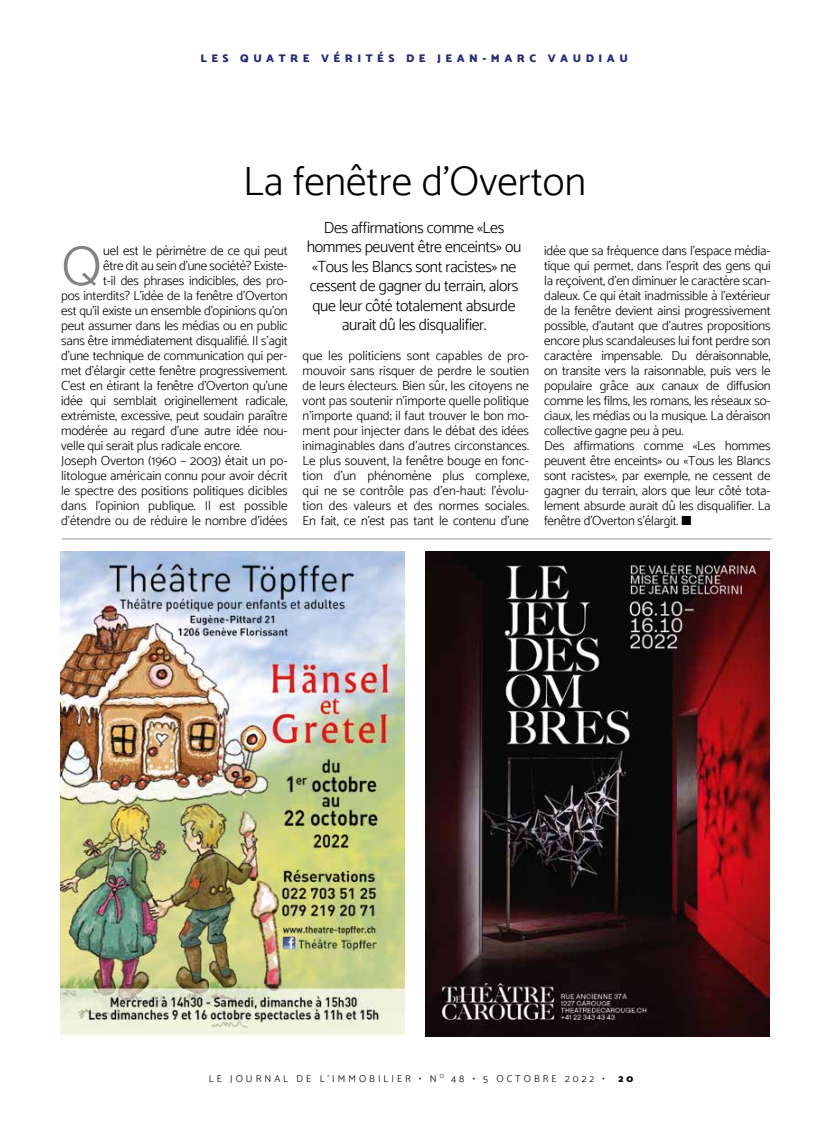
<style>
.page{position:relative;width:830px;height:1134px;background:#fff}
.page>*{position:absolute;margin:0;border:0;box-sizing:border-box;transform-origin:0 0}
.t1{font:300 56.38px "Catamaran";color:#838382}
.t2{font:300 41.25px "Catamaran";color:#000}
.t3{font:300 16.25px/19.5px "Catamaran";letter-spacing:-.02em;color:#000;text-align:center}
.t4{font:300 13.12px/15px "Catamaran";letter-spacing:-.01em;color:#000;text-align:justify}
.t5{font:900 11.25px "Catamaran";letter-spacing:.4em;color:#232c77}
.t6{font:300 10px "Catamaran";letter-spacing:.3em;color:#000}
.t7{font:900 10px "Catamaran";color:#000}
</style>
<div class="page">
<hr style="left:62px;top:539px;width:709px;height:1px;background:#979696">
<img style="left:425px;top:551px;width:344px;height:486px">
<img style="left:60px;top:552px;width:344px;height:484px">
<p class="t5" style="left:200px;top:51px;width:429px">LES QUATRE VÉRITÉS DE JEAN-MARC VAUDIAU</p>
<h2 class="t2" style="left:243px;top:157px;width:344px">La fenêtre d’Overton</h2>
<h1 class="t1" style="left:61px;top:233px;width:42px">Q</h1>
<p class="t4" style="left:103px;top:243px;width:186px">uel est le périmètre de ce qui peut</p>
<p class="t4" style="left:103px;top:258px;width:186px">être dit au sein d’une société? Existe-</p>
<p class="t4" style="left:103px;top:273px;width:186px">t-il des phrases indicibles, des pro-</p>
<p class="t4" style="left:61px;top:288px;width:228px">pos interdits? L’idée de la fenêtre d’Overton</p>
<p class="t4" style="left:61px;top:303px;width:228px">est qu’il existe un ensemble d’opinions qu’on</p>
<p class="t4" style="left:61px;top:318px;width:228px">peut assumer dans les médias ou en public</p>
<p class="t4" style="left:61px;top:333px;width:228px">sans être immédiatement disqualifié. Il s’agit</p>
<p class="t4" style="left:61px;top:348px;width:228px">d’une technique de communication qui per-</p>
<p class="t4" style="left:61px;top:363px;width:228px">met d’élargir cette fenêtre progressivement.</p>
<p class="t4" style="left:61px;top:378px;width:228px">C’est en étirant la fenêtre d’Overton qu’une</p>
<p class="t4" style="left:61px;top:393px;width:228px">idée qui semblait originellement radicale,</p>
<p class="t4" style="left:61px;top:408px;width:228px">extrémiste, excessive, peut soudain paraître</p>
<p class="t4" style="left:61px;top:423px;width:228px">modérée au regard d’une autre idée nou-</p>
<p class="t4" style="left:61px;top:438px;width:182px">velle qui serait plus radicale encore.</p>
<p class="t4" style="left:61px;top:453px;width:228px">Joseph Overton (1960 – 2003) était un po-</p>
<p class="t4" style="left:61px;top:468px;width:228px">litologue américain connu pour avoir décrit</p>
<p class="t4" style="left:61px;top:483px;width:228px">le spectre des positions politiques dicibles</p>
<p class="t4" style="left:61px;top:498px;width:228px">dans l’opinion publique. Il est possible</p>
<p class="t4" style="left:61px;top:513px;width:228px">d’étendre ou de réduire le nombre d’idées</p>
<p class="t3" style="left:307px;top:217px;width:216px">Des affirmations comme «Les hommes peuvent être enceints» ou «Tous les Blancs sont racistes» ne cessent de gagner du terrain, alors que leur côté totalement absurde aurait dû les disqualifier.</p>
<p class="t4" style="left:302px;top:348px;width:228px">que les politiciens sont capables de pro&shy;mouvoir sans risquer de perdre le soutien de leurs électeurs. Bien sûr, les citoyens ne vont pas soutenir n’importe quelle politique n’importe quand; il faut trouver le bon mo&shy;ment pour injecter dans le débat des idées inimaginables dans d’autres circonstances.<br>Le plus souvent, la fenêtre bouge en fonc&shy;tion d’un phénomène plus complexe, qui ne se contrôle pas d’en-haut: l’évolu&shy;tion des valeurs et des normes sociales.<br>En fait, ce n’est pas tant le contenu d’une</p>
<p class="t4" style="left:544px;top:243px;width:228px;text-align:left">idée que sa fréquence dans l’espace média&shy;tique qui permet, dans l’esprit des gens qui la reçoivent, d’en diminuer le caractère scan&shy;daleux. Ce qui était inadmissible à l’extérieur de la fenêtre devient ainsi progressivement possible, d’autant que d’autres propositions encore plus scandaleuses lui font perdre son caractère impensable. Du déraisonnable, on transite vers la raisonnable, puis vers le populaire grâce aux canaux de diffusion comme les films, les romans, les réseaux so&shy;ciaux, les médias ou la musique. La déraison collective gagne peu à peu.<br>Des affirmations comme «Les hommes peuvent être enceints» ou «Tous les Blancs sont racistes», par exemple, ne cessent de gagner du terrain, alors que leur côté tota&shy;lement absurde aurait dû les disqualifier. La fenêtre d’Overton s’élargit. ■</p>
<p class="t6" style="left:209px;top:1072px;width:397px">LE JOURNAL DE L’IMMOBILIER • N <sup>O</sup> 48 • 5 OCTOBRE 2022 •</p>
<p class="t7" style="left:618px;top:1072px;width:16px">2 0</p>
</div>
